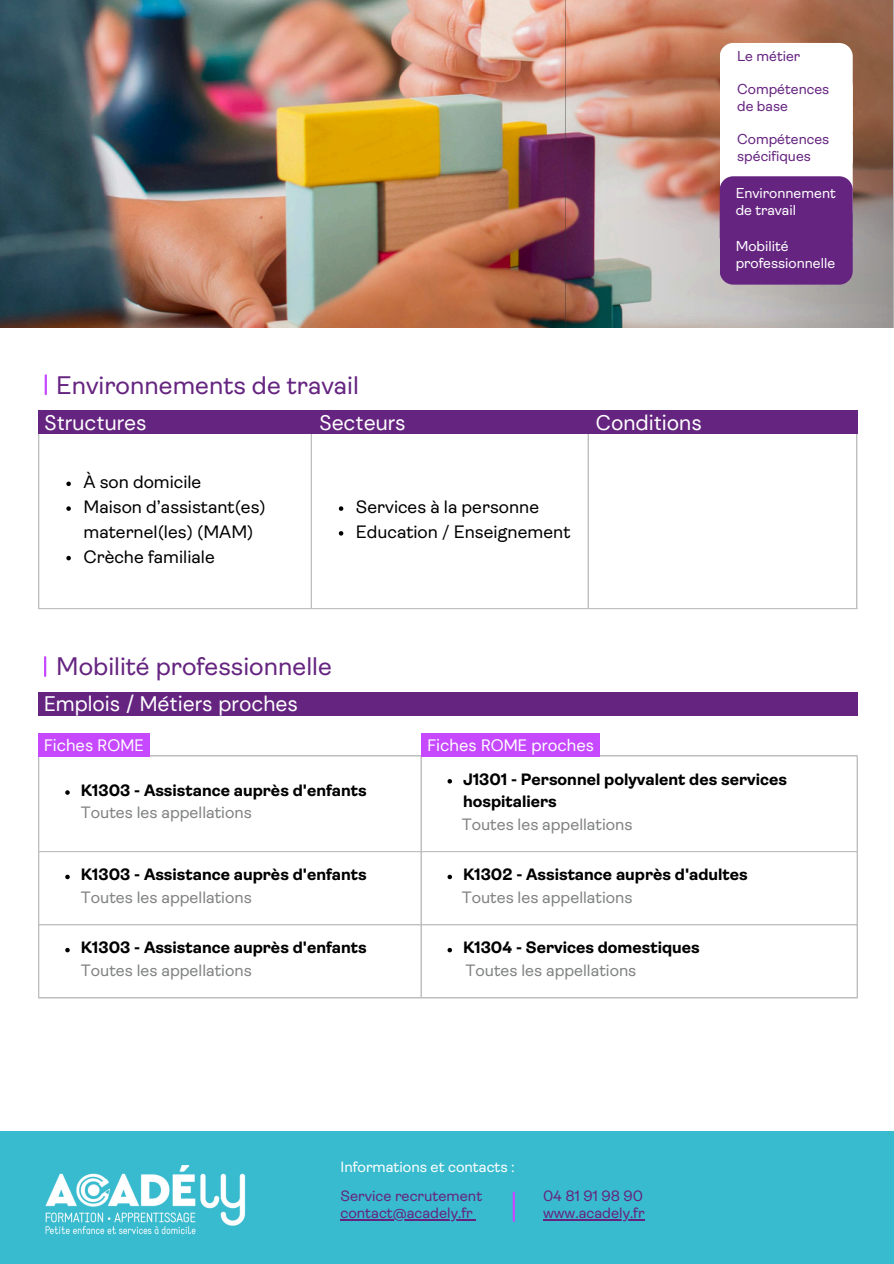
<style>
.page{position:relative;width:894px;height:1264px;background:#fff}
.page>*{position:absolute;margin:0;border:0;box-sizing:border-box;transform-origin:0 0}
.t1{font:25.5px "Ambit";color:#652480}
.t2{font:21px "DM Sans";color:#fff}
.t3{font:18px/24.8px "Ambit";color:#000}
.t4{font:700 16.5px/22.5px "Ambit";color:#000}
.t5{font:16.5px "Ambit";color:#818282}
.t6{font:16.5px "DM Sans";color:#fff}
.t7{font:15px "Ambit";color:#652480}
.t8{font:15px "Ambit";color:#fff}
.t9{font:14.4px/17px "Ambit";color:#652480}
.t10{font:14.4px/17px "Ambit";color:#fff}
.s1{font-weight:400;color:#818282}
</style>
<div class="page">
<div style="left:0;top:1131px;width:893px;height:132px;background:#39bbcf"></div>
<img style="left:45px;top:1165px;width:201px;height:70px">
<svg style="left:65px;top:790px;width:5px;height:4px"></svg>
<svg style="left:447px;top:779px;width:5px;height:4px"></svg>
<svg style="left:65px;top:874px;width:5px;height:5px"></svg>
<svg style="left:447px;top:874px;width:5px;height:5px"></svg>
<svg style="left:65px;top:947px;width:5px;height:5px"></svg>
<svg style="left:447px;top:947px;width:5px;height:5px"></svg>
<hr style="left:38px;top:756px;width:1px;height:241px;background:#bebfbf">
<hr style="left:420px;top:756px;width:1px;height:241px;background:#bebfbf">
<hr style="left:856px;top:756px;width:1px;height:241px;background:#bebfbf">
<hr style="left:38px;top:755px;width:819px;height:1px;background:#bebfbf">
<hr style="left:38px;top:851px;width:819px;height:1px;background:#bebfbf">
<hr style="left:38px;top:924px;width:819px;height:1px;background:#bebfbf">
<hr style="left:38px;top:997px;width:819px;height:1px;background:#bebfbf">
<svg style="left:66px;top:481px;width:5px;height:5px"></svg>
<svg style="left:66px;top:506px;width:5px;height:5px"></svg>
<svg style="left:66px;top:556px;width:5px;height:4px"></svg>
<svg style="left:339px;top:506px;width:4px;height:5px"></svg>
<svg style="left:339px;top:531px;width:4px;height:4px"></svg>
<hr style="left:38px;top:433px;width:1px;height:175px;background:#bebfbf">
<hr style="left:310px;top:433px;width:2px;height:175px;background:#bebfbf">
<hr style="left:587px;top:433px;width:1px;height:175px;background:#bebfbf">
<hr style="left:856px;top:433px;width:1px;height:175px;background:#bebfbf">
<hr style="left:38px;top:608px;width:819px;height:1px;background:#bebfbf">
<div style="left:38px;top:733px;width:111px;height:23px;background:#c648ff"></div>
<div style="left:421px;top:733px;width:178px;height:23px;background:#c648ff"></div>
<div style="left:38px;top:410px;width:819px;height:24px;background:#652480"></div>
<div style="left:38px;top:692px;width:819px;height:24px;background:#652480"></div>
<svg style="left:44px;top:657px;width:2px;height:19px"></svg>
<svg style="left:45px;top:375px;width:2px;height:19px"></svg>
<img style="left:0;top:0;width:565px;height:327px">
<img style="left:565px;top:0;width:328px;height:328px">
<div style="left:719px;top:43px;width:133px;height:100px;background:#fff;border-radius:14px"></div>
<div style="left:719px;top:74px;width:133px;height:100px;background:#fff;border-radius:14px"></div>
<div style="left:719px;top:124px;width:133px;height:100px;background:#fff;border-radius:14px"></div>
<div style="left:719px;top:176px;width:133px;height:74px;background:#652480;border-radius:14px"></div>
<div style="left:719px;top:229px;width:133px;height:56px;background:#652480;border-radius:14px"></div>
<hr style="left:512px;top:1192px;width:3px;height:28px;background:#c648ff">
<hr style="left:543px;top:1219px;width:101px;height:1px;background:#652480">
<hr style="left:340px;top:1219px;width:132px;height:1px;background:#652480">
<p class="t9" style="left:737px;top:49px;width:64px">Le métier</p>
<p class="t9" style="left:737px;top:82px;width:94px">Compétences de base</p>
<p class="t9" style="left:737px;top:132px;width:94px">Compétences spécifiques</p>
<p class="t10" style="left:735px;top:186px;width:102px">Environnement de travail</p>
<p class="t10" style="left:735px;top:239px;width:101px">Mobilité professionnelle</p>
<h3 class="t1" style="left:56px;top:374px;width:304px">Environnements de travail</h3>
<h1 class="t2" style="left:45px;top:408px;width:104px">Structures</h1>
<h2 class="t2" style="left:319px;top:408px;width:88px">Secteurs</h2>
<h3 class="t2" style="left:595px;top:408px;width:107px">Conditions</h3>
<h2 class="t3" style="left:83px;top:471px;width:119px">À son domicile</h2>
<h2 class="t3" style="left:83px;top:496px;width:184px">Maison d’assistant(es) maternel(les) (MAM)</h2>
<p class="t3" style="left:83px;top:545px;width:133px">Crèche familiale</p>
<p class="t3" style="left:356px;top:496px;width:185px">Services à la personne</p>
<p class="t3" style="left:356px;top:521px;width:216px">Education / Enseignement</p>
<p class="t1" style="left:56px;top:656px;width:277px">Mobilité professionnelle</p>
<p class="t2" style="left:44px;top:690px;width:255px">Emplois / Métiers proches</p>
<p class="t6" style="left:44px;top:734px;width:101px">Fiches ROME</p>
<p class="t6" style="left:427px;top:734px;width:168px">Fiches ROME proches</p>
<p class="t4" style="left:81px;top:780px;width:287px">K1303 - Assistance auprès d'enfants<br><span class="s1">Toutes les appellations</span></p>
<p class="t4" style="left:463px;top:769px;width:325px">J1301 - Personnel polyvalent des services hospitaliers</p>
<p class="t5" style="left:461px;top:817px;width:172px">Toutes les appellations</p>
<p class="t4" style="left:81px;top:865px;width:287px">K1303 - Assistance auprès d'enfants<br><span class="s1">Toutes les appellations</span></p>
<p class="t4" style="left:463px;top:865px;width:286px">K1302 - Assistance auprès d'adultes</p>
<p class="t5" style="left:461px;top:890px;width:172px">Toutes les appellations</p>
<p class="t4" style="left:81px;top:938px;width:287px">K1303 - Assistance auprès d'enfants<br><span class="s1">Toutes les appellations</span></p>
<h1 class="t4" style="left:463px;top:938px;width:238px">K1304 - Services domestiques</h1>
<h2 class="t5" style="left:465px;top:963px;width:172px">Toutes les appellations</h2>
<p class="t8" style="left:340px;top:1160px;width:176px">Informations et contacts :</p>
<p class="t7" style="left:340px;top:1189px;width:143px">Service recrutement</p>
<p class="t7" style="left:340px;top:1206px;width:134px">contact@acadely.fr</p>
<p class="t7" style="left:543px;top:1189px;width:102px">04 81 91 98 90</p>
<p class="t7" style="left:543px;top:1206px;width:103px">www.acadely.fr</p>
</div>
